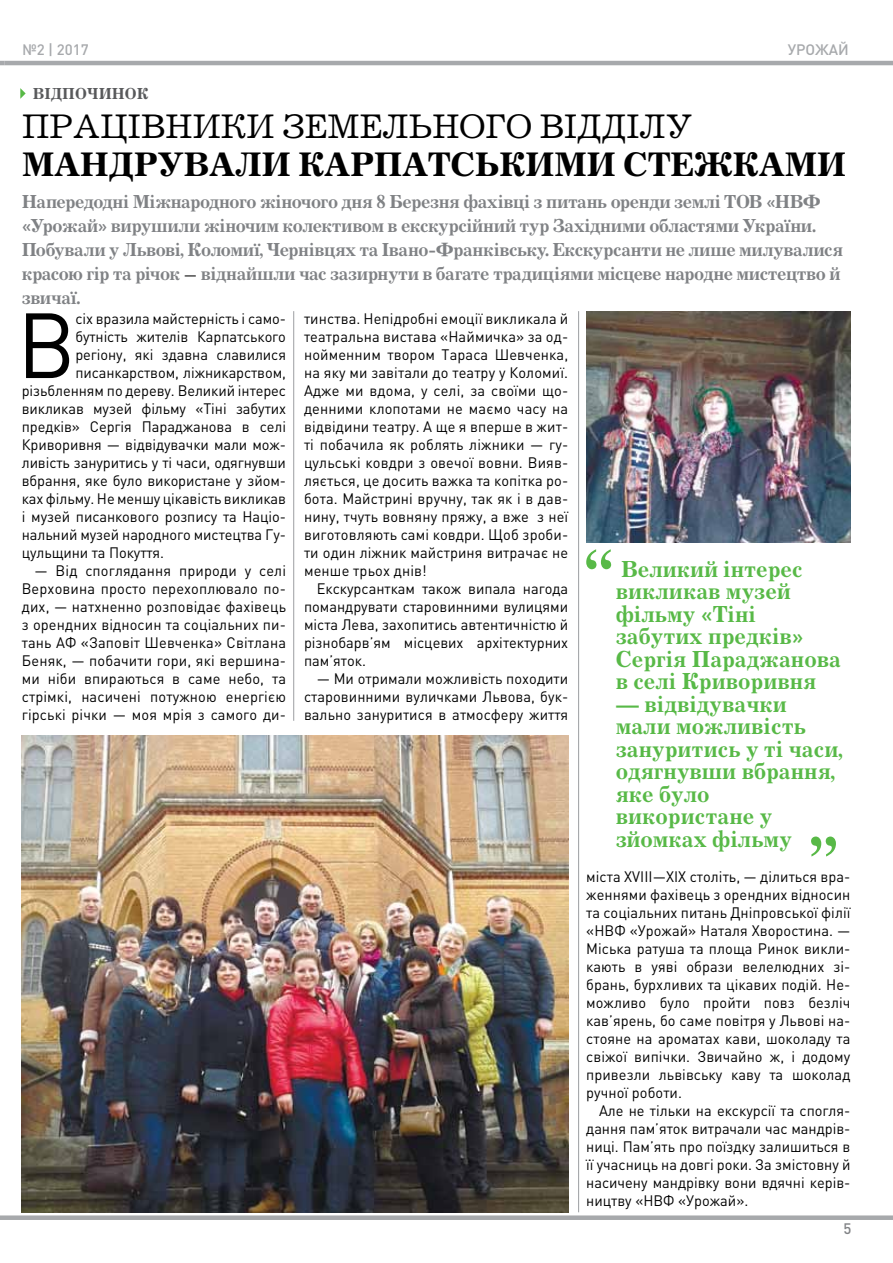
<style>
.page{position:relative;width:893px;height:1263px;background:#fff}
.page>*{position:absolute;margin:0;border:0;box-sizing:border-box;transform-origin:0 0}
.t1{font:90.9px "DIN Pro";color:#000}
.t2{font:700 35.25px "Journal C";letter-spacing:-.015em;color:#000}
.t3{font:35.25px "Journal C";letter-spacing:-.015em;color:#000}
.t4{font:700 24px/22.5px "Journal C";color:#58b947;scale:.95 1}
.t5{font:700 19.5px/24px "Journal C";letter-spacing:-.02em;color:#808285;scale:.95 1}
.t6{font:700 16.5px "Journal C";color:#58595b;scale:.95 1}
.t7{font:15px/18px "DIN Pro";letter-spacing:-.005em;color:#000;text-align:justify}
.t8{font:500 15px "DIN Pro";color:#a7a9ac}
.t9{font:500 15px "DIN Pro";color:#808285}
.s1{font-family:"DIN Pro";font-weight:400;font-size:15px;color:#000}
</style>
<div class="page">
<div style="left:0;top:1215px;width:893px;height:5px;background:#a7a9ac"></div>
<svg style="left:586px;top:549px;width:25px;height:20px"></svg>
<svg style="left:811px;top:836px;width:25px;height:20px"></svg>
<svg style="left:0;top:61px;width:4px;height:4px"></svg>
<hr style="left:4px;top:61px;width:889px;height:4px;background:#a7a9ac">
<svg style="left:20px;top:88px;width:6px;height:11px"></svg>
<img style="left:586px;top:311px;width:264px;height:232px">
<img style="left:21px;top:736px;width:547px;height:476px">
<hr style="left:293px;top:311px;width:1px;height:410px;background:#a7a9ac">
<hr style="left:578px;top:311px;width:1px;height:901px;background:#a7a9ac">
<p class="t8" style="left:22px;top:40px;width:68px">№2 | 2017</p>
<p class="t8" style="left:788px;top:40px;width:63px">урожай</p>
<p class="t6" style="left:33px;top:84px;width:123px">Відпочинок</p>
<h2 class="t3" style="left:22px;top:108px;width:672px">Працівники земельного відділу</h2>
<h2 class="t2" style="left:22px;top:144px;width:826px">мандрували карпатськими стежками</h2>
<h3 class="t5" style="left:22px;top:190px;width:754px">Напередодні Міжнародного жіночого дня 8 Березня фахівці з питань оренди землі ТОВ</h3>
<p class="t5" style="left:22px;top:190px;width:866px;text-indent:744px">«НВФ «Урожай» вирушили жіночим колективом в екскурсійний тур Західними областями України.<br>Побували у Львові, Коломиї, Чернівцях та Івано-Франківську. Екскурсанти не лише милувалися красою гір та річок <span class="s1">—</span> віднайшли час зазирнути в багате традиціями місцеве народне мистецтво й звичаї.</p>
<h1 class="t1" style="left:17px;top:283px;width:60px">В</h1>
<p class="t7" style="left:75px;top:309px;width:212px">сіх вразила майстерність і само-</p>
<p class="t7" style="left:75px;top:327px;width:212px">бутність жителів Карпатського</p>
<p class="t7" style="left:75px;top:345px;width:212px">регіону, які здавна славилися</p>
<p class="t7" style="left:75px;top:363px;width:212px">писанкарством, ліжникарством,</p>
<p class="t7" style="left:22px;top:381px;width:266px">різьбленням по дереву. Великий інтерес</p>
<p class="t7" style="left:22px;top:399px;width:266px">викликав музей фільму «Тіні забутих</p>
<p class="t7" style="left:22px;top:417px;width:266px">предків» Сергія Параджанова в селі</p>
<p class="t7" style="left:22px;top:435px;width:266px">Криворивня — відвідувачки мали мож-</p>
<p class="t7" style="left:22px;top:453px;width:266px">ливість зануритись у ті часи, одягнувши</p>
<p class="t7" style="left:22px;top:471px;width:266px">вбрання, яке було використане у зйом-</p>
<p class="t7" style="left:22px;top:489px;width:266px">ках фільму. Не меншу цікавість викликав</p>
<p class="t7" style="left:22px;top:507px;width:266px">і музей писанкового розпису та Націо-</p>
<p class="t7" style="left:22px;top:525px;width:266px">нальний музей народного мистецтва Гу-</p>
<p class="t7" style="left:22px;top:543px;width:144px">цульщини та Покуття.</p>
<p class="t7" style="left:22px;top:561px;width:266px;text-indent:13px">— Від споглядання природи у селі Верховина просто перехоплювало по&shy;дих, — натхненно розповідає фахівець з орендних відносин та соціальних пи&shy;тань АФ «Заповіт Шевченка» Світлана Беняк, — побачити гори, які вершина&shy;ми ніби впираються в саме небо, та стрімкі, насичені потужною енергією гірські річки — моя мрія з самого ди-</p>
<p class="t7" style="left:304px;top:309px;width:266px">тинства. Непідробні емоції викликала й театральна вистава «Наймичка» за од&shy;нойменним твором Тараса Шевченка, на яку ми завітали до театру у Коломиї.<br>Адже ми вдома, у селі, за своїми що&shy;денними клопотами не маємо часу на відвідини театру. А ще я вперше в жит&shy;ті побачила як роблять ліжники — гу&shy;цульські ковдри з овечої вовни. Вияв&shy;ляється, це досить важка та копітка ро&shy;бота. Майстрині вручну, так як і в дав&shy;нину, тчуть вовняну пряжу, а вже з неї виготовляють самі ковдри. Щоб зроби&shy;ти один ліжник майстриня витрачає не менше трьох днів!</p>
<p class="t7" style="left:304px;top:579px;width:266px;text-indent:13px">Екскурсанткам також випала нагода помандрувати старовинними вулицями міста Лева, захопитись автентичністю й різнобарв’ям місцевих архітектурних пам’яток.</p>
<p class="t7" style="left:304px;top:669px;width:266px;text-indent:13px">— Ми отримали можливість походити старовинними вуличками Львова, бук&shy;вально зануритися в атмосферу життя</p>
<h3 class="t4" style="left:616px;top:558px;width:239px">Великий інтерес викликав музей фільму «Тіні забутих предків»<br>Сергія Параджанова в селі Криворивня</h3>
<h3 class="t4" style="left:616px;top:693px;width:240px">— відвідувачки мали можливість зануритись у ті часи, одягнувши вбрання, яке було використане у зйомках фільму</h3>
<p class="t7" style="left:586px;top:867px;width:266px">міста XVIII—XIX століть, — ділиться вра&shy;женнями фахівець з орендних відносин та соціальних питань Дніпровської філії «НВФ «Урожай» Наталя Хворостина. — Міська ратуша та площа Ринок викли&shy;кають в уяві образи велелюдних зі&shy;брань, бурхливих та цікавих подій. Не&shy;можливо було пройти повз безліч кав’ярень, бо саме повітря у Львові на&shy;стояне на ароматах кави, шоколаду та свіжої випічки. Звичайно ж, і додому привезли львівську каву та шоколад ручної роботи.</p>
<p class="t7" style="left:586px;top:1101px;width:266px;text-indent:13px">Але не тільки на екскурсії та спогля&shy;дання пам’яток витрачали час мандрів&shy;ниці. Пам’ять про поїздку залишиться в її учасниць на довгі роки. За змістовну й насичену мандрівку вони вдячні керів&shy;ництву «НВФ «Урожай».</p>
<p class="t9" style="left:843px;top:1218px;width:9px">5</p>
</div>
